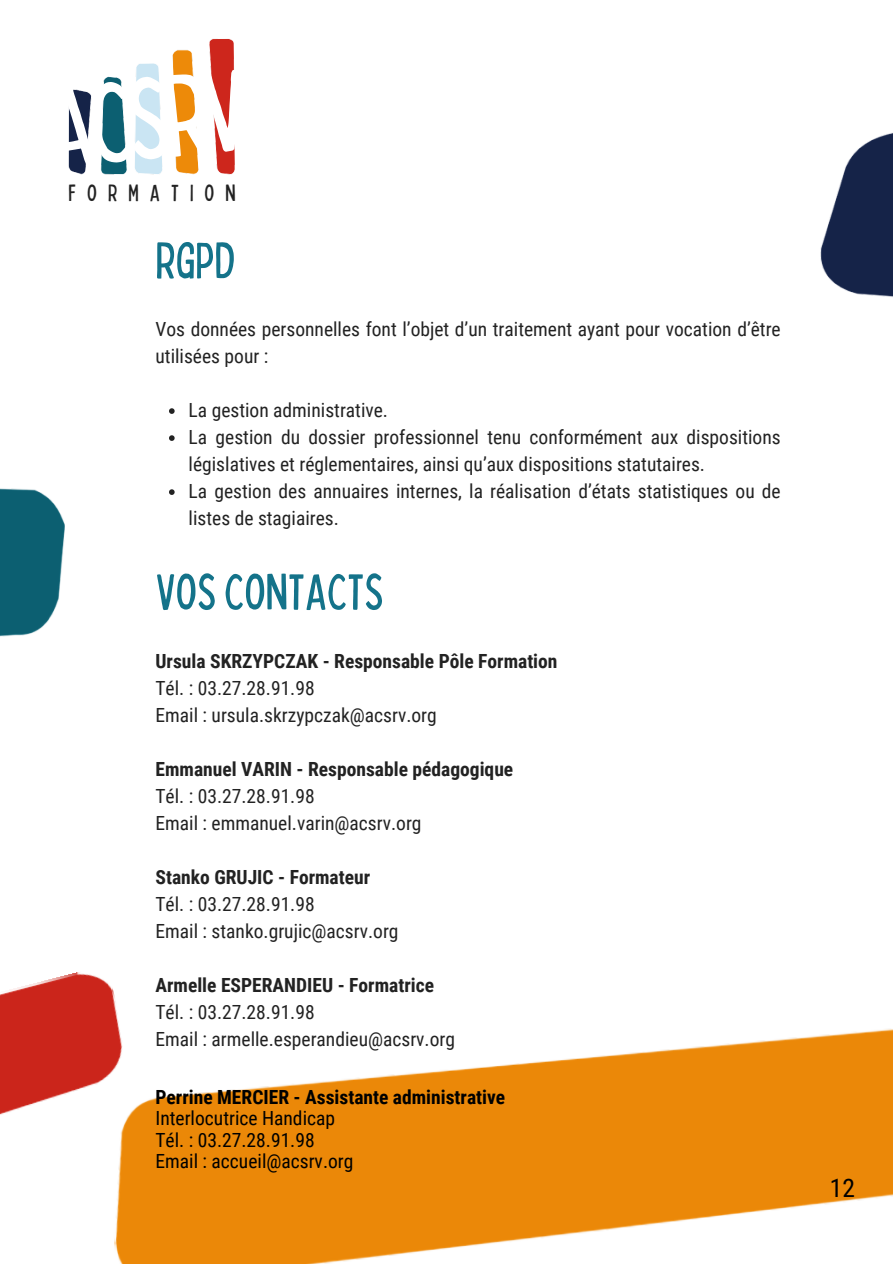
<style>
.page{position:relative;width:893px;height:1264px;background:#fff}
.page>*{position:absolute;margin:0;border:0;box-sizing:border-box;transform-origin:0 0}
.t1{font:condensed 114.6px "Bobby Jones";color:#fff}
.t2{font:condensed 51px "Bobby Jones";color:#14738a}
.t3{font:25.5px "Roboto Condensed";color:#000}
.t4{font:condensed 23.55px "Bobby Jones";letter-spacing:.47em;color:#222}
.t5{font:19.5px/27px "Roboto Condensed";color:#222}
.t6{font:700 19.5px "Roboto Condensed";color:#222}
.t7{font:19.5px "Roboto Condensed";color:#000}
.t8{font:700 19.5px "Roboto Condensed";color:#000}
</style>
<div class="page">
<img style="left:146px;top:1029px;width:746px;height:234px">
<img style="left:68px;top:39px;width:167px;height:136px">
<img style="left:820px;top:133px;width:72px;height:164px">
<img style="left:0;top:488px;width:64px;height:149px">
<svg style="left:169px;top:408px;width:6px;height:6px"></svg>
<svg style="left:169px;top:435px;width:6px;height:6px"></svg>
<svg style="left:169px;top:489px;width:6px;height:6px"></svg>
<img style="left:0;top:972px;width:146px;height:291px">
<p class="t1" style="left:37px;top:55px;width:205px;rotate:-6deg">ACSRV</p>
<p class="t4" style="left:69px;top:178px;width:168px">FORMATION</p>
<p class="t2" style="left:155px;top:227px;width:81px">RGPD</p>
<p class="t5" style="left:155px;top:316px;width:626px">Vos données personnelles font l’objet d’un traitement ayant pour vocation d’être utilisées pour :</p>
<p class="t5" style="left:189px;top:397px;width:201px">La gestion administrative.</p>
<p class="t5" style="left:189px;top:424px;width:593px">La gestion du dossier professionnel tenu conformément aux dispositions législatives et réglementaires, ainsi qu’aux dispositions statutaires.</p>
<p class="t5" style="left:189px;top:478px;width:593px">La gestion des annuaires internes, la réalisation d’états statistiques ou de listes de stagiaires.</p>
<p class="t2" style="left:155px;top:559px;width:229px">VOSCONTACTS</p>
<p class="t6" style="left:155px;top:649px;width:403px">Ursula SKRZYPCZAK - Responsable Pôle Formation</p>
<p class="t5" style="left:155px;top:674px;width:161px">Tél. : 03.27.28.91.98</p>
<p class="t5" style="left:155px;top:701px;width:283px">Email : ursula.skrzypczak@acsrv.org</p>
<p class="t6" style="left:155px;top:757px;width:359px">Emmanuel VARIN - Responsable pédagogique</p>
<p class="t5" style="left:155px;top:782px;width:161px">Tél. : 03.27.28.91.98</p>
<p class="t5" style="left:155px;top:809px;width:267px">Email : emmanuel.varin@acsrv.org</p>
<p class="t6" style="left:155px;top:865px;width:216px">Stanko GRUJIC - Formateur</p>
<p class="t5" style="left:155px;top:890px;width:161px">Tél. : 03.27.28.91.98</p>
<p class="t5" style="left:155px;top:917px;width:244px">Email : stanko.grujic@acsrv.org</p>
<p class="t6" style="left:155px;top:973px;width:280px">Armelle ESPERANDIEU - Formatrice</p>
<p class="t5" style="left:155px;top:998px;width:161px">Tél. : 03.27.28.91.98</p>
<p class="t5" style="left:155px;top:1025px;width:301px">Email : armelle.esperandieu@acsrv.org</p>
<p class="t8" style="left:155px;top:1085px;width:351px">Perrine MERCIER - Assistante administrative</p>
<p class="t7" style="left:155px;top:1107px;width:181px">Interlocutrice Handicap</p>
<p class="t7" style="left:155px;top:1128px;width:161px">Tél. : 03.27.28.91.98</p>
<p class="t7" style="left:155px;top:1149px;width:199px">Email : accueil@acsrv.org</p>
<p class="t3" style="left:829px;top:1173px;width:27px">12</p>
</div>
